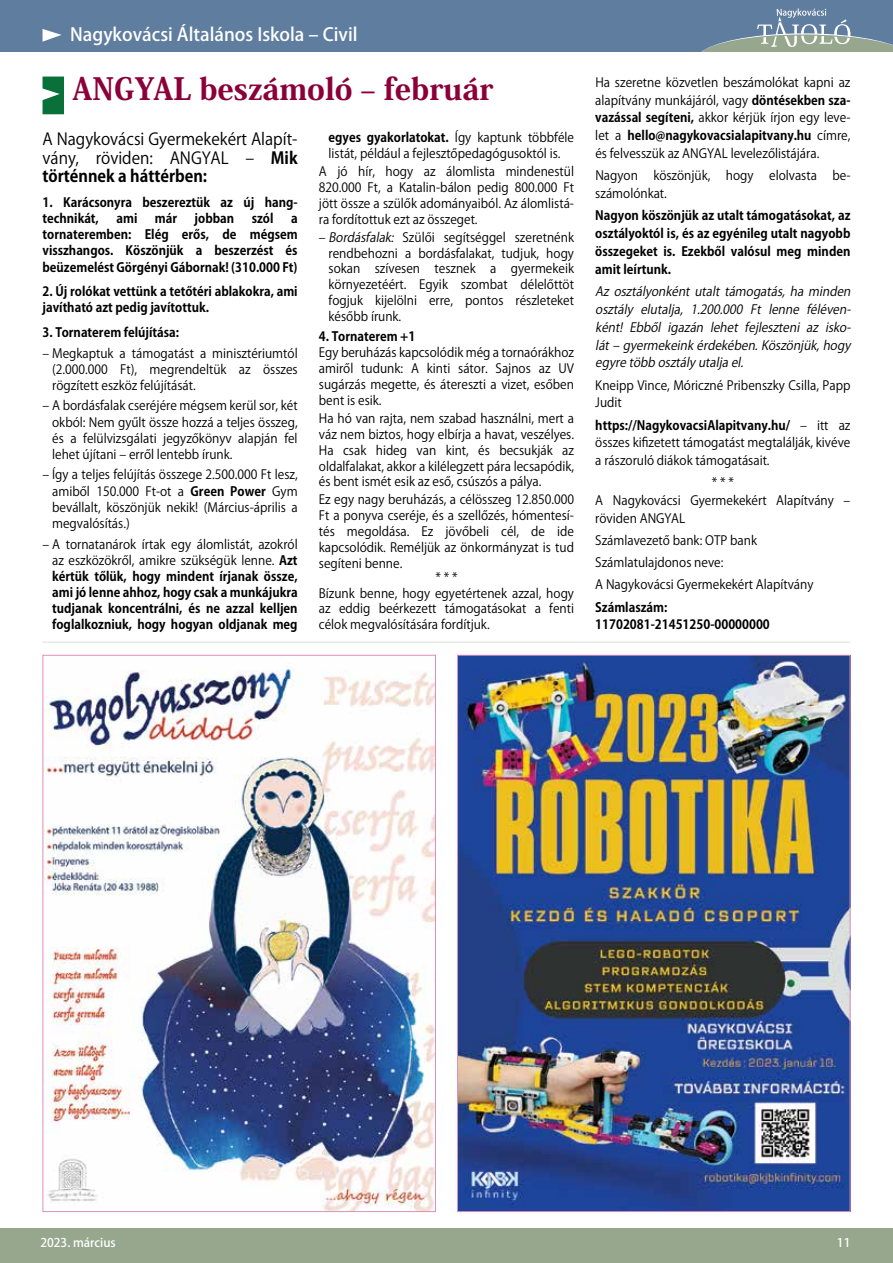
<style>
.page{position:relative;width:893px;height:1263px;background:#fff}
.page>*{position:absolute;margin:0;border:0;box-sizing:border-box;transform-origin:0 0}
.t1{font:800 30.3px "Koz Min Pr 6 N";color:#8b0039}
.t2{font:500 18px "Koz Go Pr 6 N";color:#fff}
.t3{font:16.5px/18.5px "Koz Go Pr 6 N";color:#000;text-align:justify;scale:.95 1}
.t4{font:12.75px/15.9px "Koz Go Pr 6 N";color:#000;text-align:justify;scale:.95 1}
.t5{font:700 12.75px/16.2px "Koz Go Pr 6 N";color:#000;scale:.95 1}
.t6{font:italic 12.75px/17.9px "Koz Go Pr 6 N";color:#000;text-align:justify;scale:.95 1}
.t7{font:500 12px "Koz Go Pr 6 N";color:#fff}
.s1{font-weight:700}
.s2{font-weight:400}
.s3{font-style:italic}
</style>
<div class="page">
<svg style="left:43px;top:77px;width:21px;height:37px"></svg>
<div style="left:0;top:1229px;width:893px;height:34px;background:#96a78e"></div>
<div style="left:0;top:0;width:893px;height:51px;background:#5f7d9f"></div>
<svg style="left:43px;top:29px;width:19px;height:13px"></svg>
<svg style="left:702px;top:9px;width:191px;height:42px"></svg>
<img style="left:45px;top:666px;width:389px;height:544px">
<img style="left:459px;top:657px;width:389px;height:553px">
<hr style="left:43px;top:642px;width:807px;height:1px;background:#96a78e">
<h2 class="t2" style="left:70px;top:25px;width:289px">Nagykovácsi Általános Iskola – Civil</h2>
<h1 class="t1" style="left:73px;top:72px;width:423px">ANGYAL beszámoló – február</h1>
<p class="t3" style="left:43px;top:130px;width:270px">A Nagykovácsi Gyermekekért Alapít&shy;vány, röviden: ANGYAL – <span class="s1">Mik történnek a háttérben:</span></p>
<p class="t5" style="left:43px;top:194px;width:270px">1. Karácsonyra beszereztük az új hang&shy;technikát,</p>
<p class="t5" style="left:116px;top:210px;width:24px">ami</p>
<p class="t5" style="left:155px;top:210px;width:25px">már</p>
<p class="t5" style="left:195px;top:210px;width:43px">jobban</p>
<p class="t5" style="left:252px;top:210px;width:24px">szól</p>
<p class="t5" style="left:43px;top:210px;width:270px;text-align:justify;text-indent:248px">a tornateremben: Elég erős, de mégsem visszhangos. Köszönjük a beszerzést és beüzemelést Görgényi Gábornak! (310.000 Ft)</p>
<p class="t5" style="left:43px;top:284px;width:270px">2. Új rolókat vettünk a tetőtéri ablakokra, ami javítható azt pedig javítottuk.</p>
<p class="t5" style="left:43px;top:325px;width:145px">3. Tornaterem felújítása:</p>
<p class="t4" style="left:52px;top:345px;width:260px;text-indent:-10px">– Megkaptuk a támogatást a minisztériumtól (2.000.000 Ft), megrendeltük az összes rögzített eszköz felújítását.</p>
<p class="t4" style="left:52px;top:398px;width:260px;text-indent:-10px">– A bordásfalak cseréjére mégsem kerül sor, két okból: Nem gyűlt össze hozzá a teljes összeg, és a felülvizsgálati jegyzőkönyv alapján fel lehet újítani – erről lentebb írunk.</p>
<p class="t4" style="left:52px;top:467px;width:260px;text-indent:-10px">– Így a teljes felújítás összege 2.500.000 Ft lesz, amiből 150.000 Ft-ot a <span class="s1">Green Power</span> Gym bevállalt, köszönjük nekik! (Március-április a megvalósítás.)</p>
<p class="t5" style="left:52px;top:536px;width:260px;text-align:justify;text-indent:-10px"><span class="s2">– A tornatanárok írtak egy álomlistát, azokról az eszközökről, amikre szükségük lenne.</span> Azt kértük tőlük, hogy mindent írjanak össze, ami jó lenne ahhoz, hogy csak a munkájukra tudjanak koncentrálni, és ne azzal kelljen foglalkozniuk, hogy hogyan oldjanak meg</p>
<p class="t4" style="left:329px;top:130px;width:260px"><span class="s1">egyes gyakorlatokat.</span> Így kaptunk többféle listát, például a fejlesztőpedagógusoktól is.</p>
<p class="t4" style="left:319px;top:164px;width:270px">A jó hír, hogy az álomlista mindenestül 820.000 Ft, a Katalin-bálon pedig 800.000 Ft jött össze a szülők adományaiból. Az álomlistá&shy;ra fordítottuk ezt az összeget.</p>
<p class="t4" style="left:329px;top:229px;width:260px;text-indent:-10px">– <span class="s3">Bordásfalak:</span> Szülői segítséggel szeretnénk rendbehozni a bordásfalakat, tudjuk, hogy sokan szívesen tesznek a gyermekeik környezetéért. Egyik szombat délelőttöt fogjuk kijelölni erre, pontos részleteket később írunk.</p>
<p class="t5" style="left:319px;top:329px;width:103px">4. Tornaterem +1</p>
<p class="t4" style="left:319px;top:345px;width:270px">Egy beruházás kapcsolódik még a tornaórákhoz amiről tudunk: A kinti sátor. Sajnos az UV sugárzás megette, és átereszti a vizet, esőben bent is esik.</p>
<p class="t4" style="left:319px;top:410px;width:270px">Ha hó van rajta, nem szabad használni, mert a váz nem biztos, hogy elbírja a havat, veszélyes.<br>Ha csak hideg van kint, és becsukják az oldalfalakat, akkor a kilélegzett pára lecsapódik, és bent ismét esik az eső, csúszós a pálya.</p>
<p class="t4" style="left:319px;top:492px;width:270px">Ez egy nagy beruházás, a célösszeg 12.850.000<br>Ft a ponyva cseréje, és a szellőzés, hómentesí&shy;tés megoldása. Ez jövőbeli cél, de ide kapcsolódik. Reméljük az önkormányzat is tud segíteni benne.</p>
<p class="t4" style="left:319px;top:569px;width:270px;text-align:left;text-indent:116px">* * *<br>Bízunk benne, hogy egyetértenek azzal, hogy az eddig beérkezett támogatásokat a fenti célok megvalósítására fordítjuk.</p>
<p class="t4" style="left:595px;top:73px;width:270px;line-height:17.9px">Ha szeretne közvetlen beszámolókat kapni az alapítvány munkájáról, vagy <span class="s1">döntésekben sza&shy;vazással segíteni,</span> akkor kérjük írjon egy leve&shy;let a <span class="s1">hello@nagykovacsialapitvany.hu</span> címre, és felvesszük az ANGYAL levelezőlistájára.</p>
<p class="t4" style="left:595px;top:167px;width:270px;line-height:17.9px">Nagyon köszönjük, hogy elolvasta be&shy;számolónkat.</p>
<p class="t5" style="left:595px;top:207px;width:270px;line-height:17.9px;text-align:justify">Nagyon köszönjük az utalt támogatásokat, az osztályoktól is, és az egyénileg utalt nagyobb összegeket is. Ezekből valósul meg minden amit leírtunk.</p>
<p class="t6" style="left:595px;top:283px;width:274px">Az osztályonként utalt támogatás, ha minden osztály elutalja, 1.200.000 Ft lenne féléven&shy;ként! Ebből igazán lehet fej leszteni az isko&shy;lát–gyermekeinkérdekében.Köszönj ük,hogy egyretöbb osztályutaljael.</p>
<p class="t4" style="left:595px;top:376px;width:270px;line-height:17.9px">Kneipp Vince, Móriczné Pribenszky Csilla, Papp<br>Judit</p>
<p class="t4" style="left:595px;top:416px;width:270px;line-height:17.9px"><span class="s1">https://NagykovacsiAlapitvany.hu/</span> – itt az összes kifizetett támogatást megtalálják, kivéve a rászoruló diákok támogatásait.</p>
<p class="t4" style="left:595px;top:474px;width:270px;line-height:17.9px;text-align:left;text-indent:116px">* * *<br>A Nagykovácsi Gyermekekért Alapítvány – röviden ANGYAL</p>
<p class="t4" style="left:595px;top:530px;width:231px;line-height:22px;text-align:left">Számlavezető bank: OTP bank<br>Számlatulajdonos neve:<br>A Nagykovácsi Gyermekekért Alapítvány</p>
<p class="t5" style="left:595px;top:598px;width:185px;line-height:17.9px">Számlaszám:<br>11702081-21451250-00000000</p>
<p class="t7" style="left:40px;top:1236px;width:77px">2023. március</p>
<p class="t7" style="left:837px;top:1236px;width:15px">11</p>
</div>
